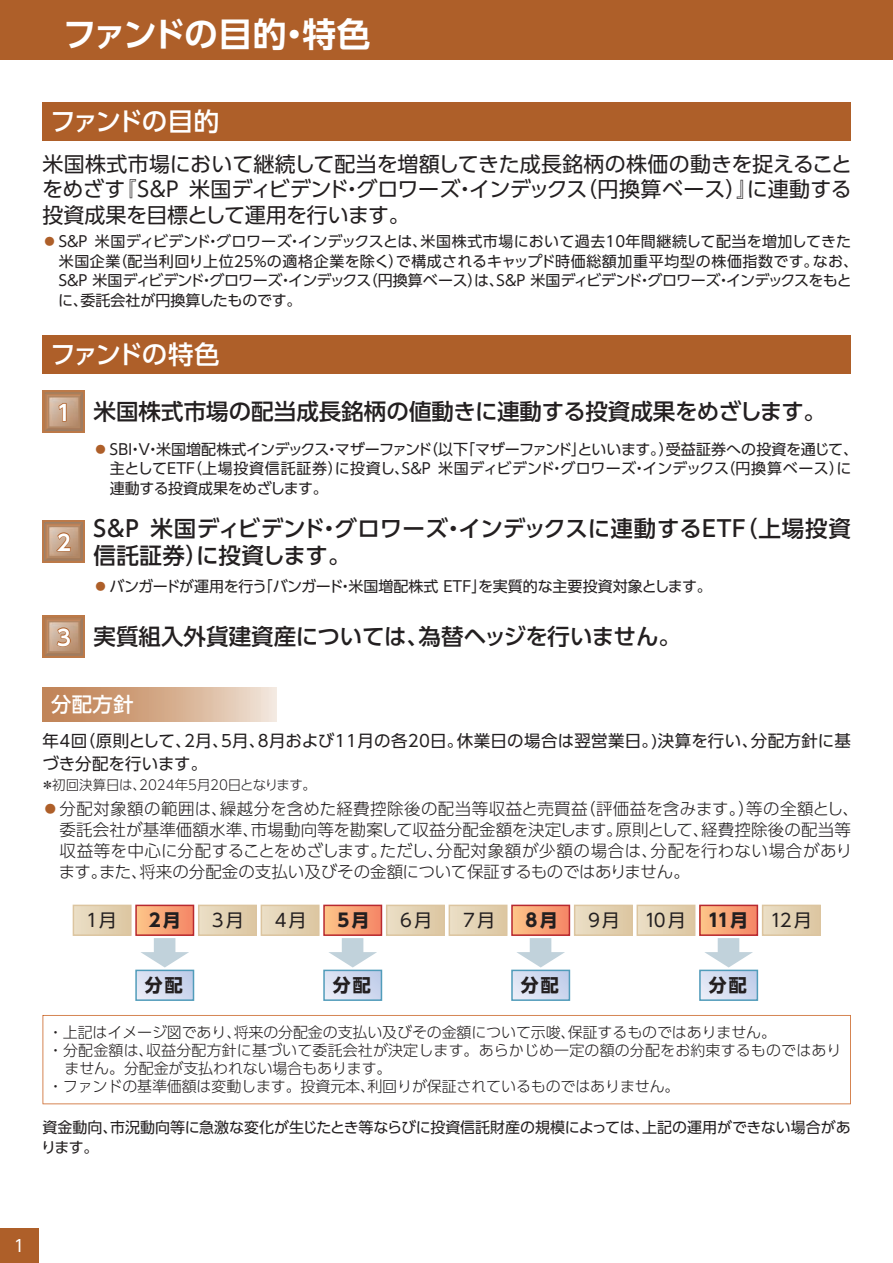
<style>
.page{position:relative;width:893px;height:1263px;background:#fff}
.page>*{position:absolute;margin:0;border:0;box-sizing:border-box;transform-origin:0 0}
.t1{font:33.75px "UD Shin Go Pro De Bold 90 pv RKSJ H";letter-spacing:-.04em;color:#fff}
.t2{font:25.5px "UD Shin Go Pro Medium 90 pv RKSJ H";letter-spacing:-.07em;color:#fff}
.t3{font:22.5px/27px "UD Shin Go Pro Medium 90 pv RKSJ H";color:#231f20}
.t4{font:21.6px "UD Shin Go Pro De Bold 90 pv RKSJ H";color:#fff}
.t5{font:21px/25.5px "UD Shin Go Pro Regular 90 pv RKSJ H";letter-spacing:-.015em;color:#231f20;text-align:justify}
.t6{font:20.25px "UD Shin Go Pro Medium 90 pv RKSJ H";color:#fff}
.t7{font:18px "UD Shin Go Pro Regular 90 pv RKSJ H";letter-spacing:.115em;color:#231f20}
.t8{font:18px "UD Shin Go Pro Bold 90 pv RKSJ H";letter-spacing:.1em;color:#231f20}
.t9{font:16.5px/21px "UD Shin Go Pro Light 90 pv RKSJ H";letter-spacing:.005em;color:#231f20}
.t10{font:16.5px/22.5px "UD Shin Go Pro Regular 90 pv RKSJ H";letter-spacing:.02em;color:#231f20}
.t11{font:16.5px "UD Shin Go Pro Regular 90 pv RKSJ H";color:#fff}
.t12{font:15px/19.5px "UD Shin Go Pro Regular 90 pv RKSJ H";color:#231f20}
.t13{font:15px "UD Shin Go Pro Light 90 pv RKSJ H";letter-spacing:-.01em;color:#231f20}
.t14{font:15px "UD Shin Go Pro Light 90 pv RKSJ H";letter-spacing:.01em;color:#231f20}
.t15{font:13.5px "UD Shin Go Pro Light 90 pv RKSJ H";color:#231f20}
.s1{font-family:"UD Shin Go Pro Light 90 pv RKSJ H";color:#ae5f29}
.s2{color:#ae5f29}
.s3{font-family:"UD Shin Go Pro Bold 90 pv RKSJ H"}
</style>
<div class="page">
<div style="left:43px;top:102px;width:807px;height:38px;background:#ae5f29"></div>
<div style="left:43px;top:335px;width:807px;height:39px;background:#ae5f29"></div>
<div style="left:43px;top:391px;width:42px;height:42px;background:linear-gradient(to right,#bc7948,#bc7948)"></div>
<svg style="left:45px;top:393px;width:38px;height:38px"></svg>
<svg style="left:43px;top:520px;width:42px;height:43px"></svg>
<svg style="left:45px;top:523px;width:38px;height:38px"></svg>
<div style="left:43px;top:615px;width:42px;height:43px;background:#bc7948"></div>
<svg style="left:45px;top:618px;width:38px;height:38px"></svg>
<div style="left:43px;top:688px;width:233px;height:34px;background:linear-gradient(to right,#bc7a49,#eee0d2)"></div>
<svg style="left:43px;top:1015px;width:807px;height:89px"></svg>
<svg style="left:76px;top:908px;width:53px;height:25px"></svg>
<div style="left:73px;top:905px;width:59px;height:31px;border:2px solid #dcc5a0"></div>
<div style="left:136px;top:905px;width:57px;height:30px;background:linear-gradient(to right,#fdc589,#f58566)"></div>
<div style="left:135px;top:905px;width:59px;height:31px;border:2px solid #b8292f"></div>
<div style="left:199px;top:905px;width:57px;height:30px;background:linear-gradient(to right,#ebdfc6,#dcc6a1)"></div>
<div style="left:198px;top:905px;width:59px;height:31px;border:2px solid #dcc5a0"></div>
<div style="left:261px;top:905px;width:58px;height:30px;background:linear-gradient(to right,#ebdfc7,#dcc6a1)"></div>
<div style="left:260px;top:905px;width:59px;height:31px;border:2px solid #dcc5a0"></div>
<div style="left:324px;top:905px;width:57px;height:30px;background:linear-gradient(to right,#fdc589,#f58566)"></div>
<div style="left:323px;top:905px;width:59px;height:31px;border:2px solid #b8292f"></div>
<svg style="left:389px;top:908px;width:53px;height:25px"></svg>
<div style="left:386px;top:905px;width:59px;height:31px;border:2px solid #dcc5a0"></div>
<div style="left:449px;top:905px;width:57px;height:30px;background:linear-gradient(to right,#ebdfc7,#dcc6a1)"></div>
<div style="left:448px;top:905px;width:59px;height:31px;border:2px solid #dcc5a0"></div>
<div style="left:512px;top:905px;width:57px;height:30px;background:linear-gradient(to right,#fdc589,#f58566)"></div>
<div style="left:511px;top:905px;width:59px;height:31px;border:2px solid #b8292f"></div>
<svg style="left:577px;top:908px;width:52px;height:25px"></svg>
<div style="left:574px;top:905px;width:58px;height:31px;border:2px solid #dcc5a0"></div>
<div style="left:637px;top:905px;width:57px;height:30px;background:linear-gradient(to right,#ebdfc7,#dcc6a1)"></div>
<div style="left:636px;top:905px;width:59px;height:31px;border:2px solid #dcc5a0"></div>
<div style="left:700px;top:905px;width:57px;height:30px;background:linear-gradient(to right,#fdc589,#f58566)"></div>
<div style="left:699px;top:905px;width:59px;height:31px;border:2px solid #b8292f"></div>
<div style="left:762px;top:905px;width:58px;height:30px;background:linear-gradient(to right,#ebdfc7,#dcc6a2)"></div>
<div style="left:761px;top:905px;width:59px;height:31px;border:2px solid #dcc5a0"></div>
<div style="left:699px;top:970px;width:59px;height:31px;border:2px solid #519cba"></div>
<svg style="left:700px;top:938px;width:57px;height:62px"></svg>
<div style="left:511px;top:970px;width:59px;height:31px;border:2px solid #519cba"></div>
<svg style="left:512px;top:938px;width:57px;height:62px"></svg>
<div style="left:323px;top:970px;width:59px;height:31px;border:2px solid #519cba"></div>
<svg style="left:324px;top:938px;width:57px;height:62px"></svg>
<div style="left:135px;top:970px;width:59px;height:31px;border:2px solid #519cba"></div>
<svg style="left:136px;top:938px;width:57px;height:62px"></svg>
<div style="left:0;top:1228px;width:38px;height:35px;background:#ae5f29"></div>
<div style="left:0;top:0;width:892px;height:60px;background:#ae5f29"></div>
<h1 class="t1" style="left:63px;top:21px;width:309px">ファンドの目的・特色</h1>
<h2 class="t2" style="left:50px;top:112px;width:171px">ファンドの目的</h2>
<h3 class="t5" style="left:42px;top:154px;width:811px">米国株式市場において継続して配当を増額してきた成長銘柄の株価の動きを捉えることをめざす『S&amp;P 米国ディビデンド・グロワーズ・インデックス（円換算ベース）』に連動する投資成果を目標として運用を行います。</h3>
<p class="t12" style="left:58px;top:234px;width:801px;text-indent:-16px"><span class="s1">●</span>S&amp;P 米国ディビデンド・グロワーズ・インデックスとは、米国株式市場において過去10年間継続して配当を増加してきた米国企業（配当利回り上位25%の適格企業を除く）で構成されるキャップド時価総額加重平均型の株価指数です。なお、S&amp;P 米国ディビデンド・グロワーズ・インデックス（円換算ベース）は、S&amp;P 米国ディビデンド・グロワーズ・インデックスをもとに、委託会社が円換算したものです。</p>
<h2 class="t2" style="left:50px;top:345px;width:171px">ファンドの特色</h2>
<h3 class="t3" style="left:94px;top:402px;width:734px">米国株式市場の配当成長銘柄の値動きに連動する投資成果をめざします。</h3>
<p class="t12" style="left:110px;top:442px;width:749px;text-indent:-16px"><span class="s1">●</span>ＳＢＩ・Ｖ・米国増配株式インデックス・マザーファンド（以下「マザーファンド」といいます。）受益証券への投資を通じて、主としてETF（上場投資信託証券）に投資し、S&amp;P 米国ディビデンド・グロワーズ・インデックス（円換算ベース）に連動する投資成果をめざします。</p>
<h3 class="t3" style="left:94px;top:518px;width:758px">S&amp;P 米国ディビデンド・グロワーズ・インデックスに連動するETF（上場投資信託証券）に投資します。</h3>
<p class="t12" style="left:93px;top:579px;width:620px"><span class="s1">●</span>バンガードが運用を行う「バンガード・米国増配株式 ETF」を実質的な主要投資対象とします。</p>
<h3 class="t3" style="left:94px;top:626px;width:589px">実質組入外貨建資産については、為替ヘッジを行いません。</h3>
<h3 class="t4" style="left:57px;top:405px;width:16px">1</h3>
<h3 class="t4" style="left:57px;top:534px;width:16px">2</h3>
<h3 class="t4" style="left:57px;top:629px;width:16px">3</h3>
<h3 class="t6" style="left:51px;top:697px;width:84px">分配方針</h3>
<p class="t10" style="left:42px;top:732px;width:809px">年4回（原則として、2月、5月、8月および11月の各20日。休業日の場合は翌営業日。)決算を行い、分配方針に基づき分配を行います。</p>
<p class="t15" style="left:41px;top:779px;width:277px">＊初回決算日は、2024年5月20日となります。</p>
<p class="t9" style="left:59px;top:800px;width:801px;text-indent:-17px"><span class="s2">●</span>分配対象額の範囲は、繰越分を含めた経費控除後の配当等収益と売買益（評価益を含みます。）等の全額とし、委託会社が基準価額水準、市場動向等を勘案して収益分配金額を決定します。原則として、経費控除後の配当等収益等を中心に分配することをめざします。ただし、分配対象額が少額の場合は、分配を行わない場合があります。また、将来の分配金の支払い及びその金額について保証するものではありません。</p>
<p class="t7" style="left:86px;top:914px;width:32px">1月</p>
<p class="t8" style="left:149px;top:914px;width:34px">2月</p>
<p class="t7" style="left:212px;top:914px;width:33px">3月</p>
<p class="t7" style="left:275px;top:914px;width:33px">4月</p>
<p class="t8" style="left:337px;top:914px;width:34px">5月</p>
<p class="t7" style="left:400px;top:914px;width:33px">6月</p>
<p class="t7" style="left:463px;top:914px;width:33px">7月</p>
<p class="t8" style="left:525px;top:914px;width:34px">8月</p>
<p class="t8" style="left:145px;top:979px;width:39px">分配</p>
<p class="t8" style="left:333px;top:979px;width:39px">分配</p>
<p class="t8" style="left:521px;top:979px;width:39px">分配</p>
<p class="t7" style="left:588px;top:914px;width:33px">9月</p>
<p class="t7" style="left:644px;top:914px;width:169px">10月 <span class="s3">11月</span> 12月</p>
<p class="t8" style="left:708px;top:979px;width:39px">分配</p>
<p class="t13" style="left:48px;top:1027px;width:729px">・上記はイメージ図であり、将来の分配金の支払い及びその金額について示唆、保証するものではありません。</p>
<p class="t14" style="left:48px;top:1045px;width:795px">・分配金額は、収益分配方針に基づいて委託会社が決定します。あらかじめ一定の額の分配をお約束するものではあり</p>
<p class="t13" style="left:65px;top:1063px;width:328px">ません。分配金が支払われない場合もあります。</p>
<p class="t13" style="left:48px;top:1081px;width:633px">・ファンドの基準価額は変動します。投資元本、利回りが保証されているものではありません。</p>
<p class="t12" style="left:41px;top:1120px;width:811px">資金動向、市況動向等に急激な変化が生じたとき等ならびに投資信託財産の規模によっては、上記の運用ができない場合があります。</p>
<p class="t11" style="left:14px;top:1239px;width:12px">1</p>
</div>
